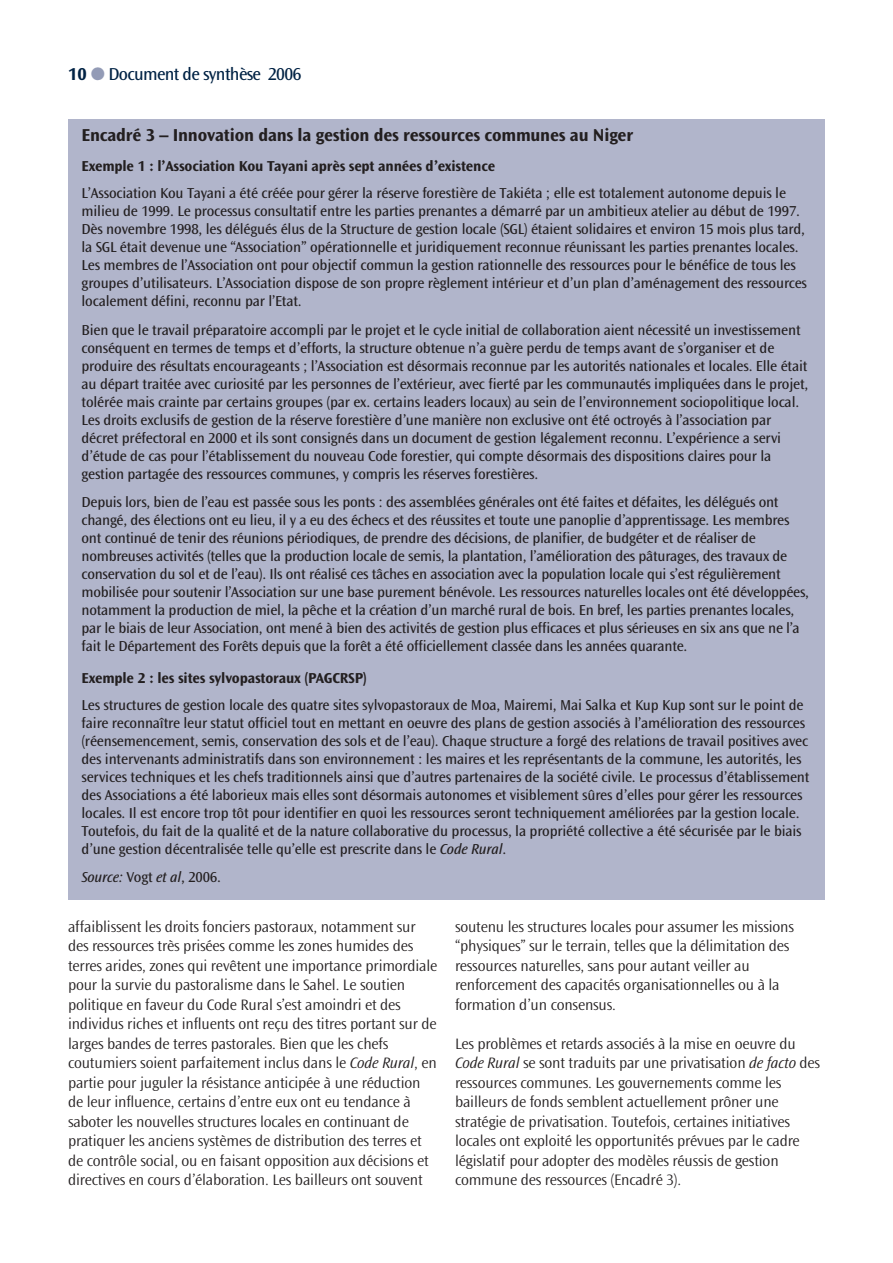
<style>
.page{position:relative;width:893px;height:1263px;background:#fff}
.page>*{position:absolute;margin:0;border:0;box-sizing:border-box;transform-origin:0 0}
.t1{font:700 18px "Ocean Sans";letter-spacing:-.01em;color:#231f20}
.t2{font:18px "Ocean Sans";letter-spacing:-.035em;color:#024}
.t3{font:300 15.75px/19.5px "Ocean Sans";letter-spacing:-.01em;color:#231f20}
.t4{font:15px/18px "Ocean Sans";letter-spacing:-.01em;color:#231f20}
.t5{font:700 15px "Ocean Sans";letter-spacing:-.01em;color:#231f20}
.t6{font:italic 15px "Ocean Sans";letter-spacing:-.01em;color:#231f20}
.s1{font-weight:700}
.s2{color:#939bb6}
.s3{font-style:italic}
.s4{font-style:normal}
</style>
<div class="page">
<div style="left:68px;top:119px;width:757px;height:780px;background:#b1b5cb"></div>
<p class="t2" style="left:68px;top:67px;width:235px"><span class="s1">10</span> <span class="s2">●</span> Document de synthèse 2006</p>
<p class="t1" style="left:82px;top:128px;width:553px">Encadré 3 – Innovation dans la gestion des ressources communes au Niger</p>
<p class="t5" style="left:82px;top:160px;width:415px">Exemple 1 : l’Association Kou Tayani après sept années d’existence</p>
<p class="t4" style="left:82px;top:185px;width:727px">L’Association Kou Tayani a été créée pour gérer la réserve forestière de Takiéta ; elle est totalement autonome depuis le milieu de 1999. Le processus consultatif entre les parties prenantes a démarré par un ambitieux atelier au début de 1997.<br>Dès novembre 1998, les délégués élus de la Structure de gestion locale (SGL) étaient solidaires et environ 15 mois plus tard, la SGL était devenue une “Association” opérationnelle et juridiquement reconnue réunissant les parties prenantes locales.<br>Les membres de l’Association ont pour objectif commun la gestion rationnelle des ressources pour le bénéfice de tous les groupes d’utilisateurs. L’Association dispose de son propre règlement intérieur et d’un plan d’aménagement des ressources localement défini, reconnu par l’Etat.</p>
<p class="t4" style="left:82px;top:322px;width:728px">Bien que le travail préparatoire accompli par le projet et le cycle initial de collaboration aient nécessité un investissement conséquent en termes de temps et d’efforts, la structure obtenue n’a guère perdu de temps avant de s’organiser et de produire des résultats encourageants ; l’Association est désormais reconnue par les autorités nationales et locales. Elle était au départ traitée avec curiosité par les personnes de l’extérieur, avec fierté par les communautés impliquées dans le projet, tolérée mais crainte par certains groupes (par ex. certains leaders locaux) au sein de l’environnement sociopolitique local.<br>Les droits exclusifs de gestion de la réserve forestière d’une manière non exclusive ont été octroyés à l’association par décret préfectoral en 2000 et ils sont consignés dans un document de gestion légalement reconnu. L’expérience a servi d’étude de cas pour l’établissement du nouveau Code forestier, qui compte désormais des dispositions claires pour la gestion partagée des ressources communes, y compris les réserves forestières.</p>
<p class="t4" style="left:82px;top:494px;width:729px">Depuis lors, bien de l’eau est passée sous les ponts : des assemblées générales ont été faites et défaites, les délégués ont changé, des élections ont eu lieu, il y a eu des échecs et des réussites et toute une panoplie d’apprentissage. Les membres ont continué de tenir des réunions périodiques, de prendre des décisions, de planifier, de budgéter et de réaliser de nombreuses activités (telles que la production locale de semis, la plantation, l’amélioration des pâturages, des travaux de conservation du sol et de l’eau). Ils ont réalisé ces tâches en association avec la population locale qui s’est régulièrement mobilisée pour soutenir l’Association sur une base purement bénévole. Les ressources naturelles locales ont été développées, notamment la production de miel, la pêche et la création d’un marché rural de bois. En bref, les parties prenantes locales, par le biais de leur Association, ont mené à bien des activités de gestion plus efficaces et plus sérieuses en six ans que ne l’a fait le Département des Forêts depuis que la forêt a été officiellement classée dans les années quarante.</p>
<p class="t5" style="left:82px;top:672px;width:287px">Exemple 2 : les sites sylvopastoraux (PAGCRSP)</p>
<p class="t4" style="left:82px;top:697px;width:729px">Les structures de gestion locale des quatre sites sylvopastoraux de Moa, Mairemi, Mai Salka et Kup Kup sont sur le point de faire reconnaître leur statut officiel tout en mettant en oeuvre des plans de gestion associés à l’amélioration des ressources (réensemencement, semis, conservation des sols et de l’eau). Chaque structure a forgé des relations de travail positives avec des intervenants administratifs dans son environnement : les maires et les représentants de la commune, les autorités, les services techniques et les chefs traditionnels ainsi que d’autres partenaires de la société civile. Le processus d’établissement des Associations a été laborieux mais elles sont désormais autonomes et visiblement sûres d’elles pour gérer les ressources locales. Il est encore trop tôt pour identifier en quoi les ressources seront techniquement améliorées par la gestion locale.<br>Toutefois, du fait de la qualité et de la nature collaborative du processus, la propriété collective a été sécurisée par le biais d’une gestion décentralisée telle qu’elle est prescrite dans le <span class="s3">Code Rural</span>.</p>
<p class="t6" style="left:82px;top:871px;width:141px">Source: <span class="s4">Vogt</span> et al<span class="s4">, 2006.</span></p>
<p class="t3" style="left:68px;top:918px;width:371px">affaiblissent les droits fonciers pastoraux, notamment sur des ressources très prisées comme les zones humides des terres arides, zones qui revêtent une importance primordiale pour la survie du pastoralisme dans le Sahel. Le soutien politique en faveur du Code Rural s’est amoindri et des individus riches et influents ont reçu des titres portant sur de larges bandes de terres pastorales. Bien que les chefs coutumiers soient parfaitement inclus dans le <span class="s3">Code Rural</span>, en partie pour juguler la résistance anticipée à une réduction de leur influence, certains d’entre eux ont eu tendance à saboter les nouvelles structures locales en continuant de pratiquer les anciens systèmes de distribution des terres et de contrôle social, ou en faisant opposition aux décisions et directives en cours d’élaboration. Les bailleurs ont souvent</p>
<p class="t3" style="left:455px;top:918px;width:340px">soutenu les structures locales pour assumer les missions “physiques” sur le terrain, telles que la délimitation des ressources naturelles, sans pour autant veiller au renforcement des capacités organisationnelles ou à la formation d’un consensus.</p>
<p class="t3" style="left:455px;top:1035px;width:367px">Les problèmes et retards associés à la mise en oeuvre du <span class="s3">Code Rural</span> se sont traduits par une privatisation <span class="s3">de facto</span> des ressources communes. Les gouvernements comme les bailleurs de fonds semblent actuellement prôner une stratégie de privatisation. Toutefois, certaines initiatives locales ont exploité les opportunités prévues par le cadre législatif pour adopter des modèles réussis de gestion commune des ressources (Encadré 3).</p>
</div>
